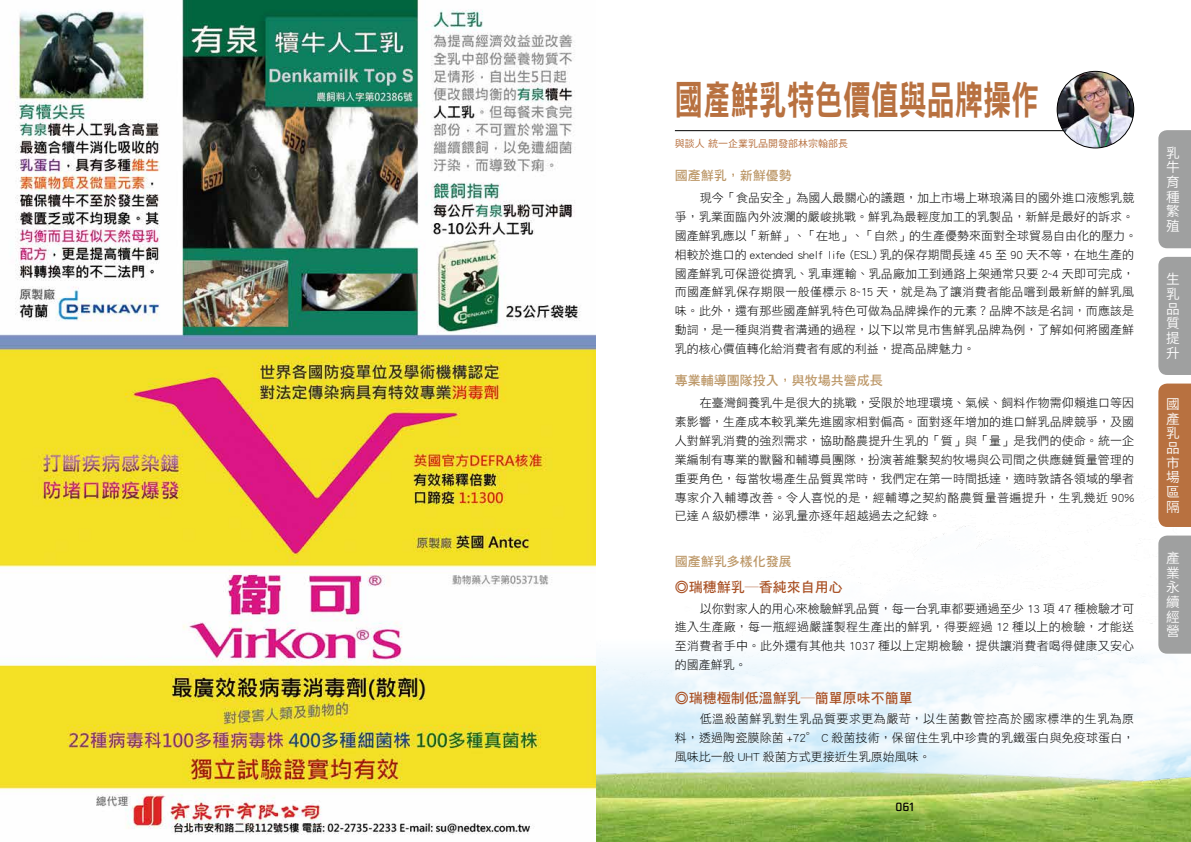
<style>
.page{position:relative;width:1191px;height:842px;background:#fff}
.page>*{position:absolute;margin:0;border:0;box-sizing:border-box;transform-origin:0 0}
.t1{font:40px "DF Hei Std W9";color:#b87140;scale:.7 1}
.t2{font:14px "DF Hei Std W7";color:#a95125}
.t3{font:600 13.6px/14.7px "Noto Sans CJ Ktc";color:#fff;text-align:justify}
.t4{font:13px "DF Hei Std W7";color:#bc9767}
.t5{font:500 13px "Downtempo";color:#000}
.t6{font:12px/18.8px "DF Hei Std W3";letter-spacing:.01em;color:#000;text-align:justify}
.t7{font:10px "DF Hei Std W5";color:#b87140}
</style>
<div class="page">
<img style="left:595px;top:480px;width:596px;height:288px">
<img style="left:595px;top:768px;width:596px;height:74px">
<hr style="left:675px;top:130px;width:426px;height:1px;background:#000">
<img style="left:0;top:0;width:595px;height:835px">
<img style="left:1057px;top:71px;width:76px;height:77px;border-radius:38px">
<div style="left:1056px;top:71px;width:78px;height:77px;border:1px solid #000;border-radius:50%"></div>
<div style="left:1158px;top:130px;width:33px;height:118px;background:#9fa0a0"></div>
<div style="left:1158px;top:257px;width:33px;height:118px;background:#9fa0a0"></div>
<div style="left:1158px;top:535px;width:33px;height:119px;background:#9fa0a0"></div>
<div style="left:1158px;top:384px;width:33px;height:143px;background:#b87140"></div>
<h1 class="t1" style="left:675px;top:78px;width:521px">國產鮮乳特色價值與品牌操作</h1>
<p class="t7" style="left:675px;top:138px;width:175px">與談人統一企業乳品開發部林宗翰部長</p>
<p class="t4" style="left:675px;top:168px;width:118px">國產鮮乳，新鮮優勢</p>
<p class="t6" style="left:675px;top:188px;width:464px;text-align:left;text-indent:25px">現今「食品安全」為國人最關心的議題，加上市場上琳琅滿目的國外進口液態乳競爭，乳業面臨內外波瀾的嚴峻挑戰。鮮乳為最輕度加工的乳製品，新鮮是最好的訴求。國產鮮乳應以「新鮮」、「在地」、「自然」的生產優勢來面對全球貿易自由化的壓力。相較於進口的 extended shelf life (ESL) 乳的保存期間長達 45 至 90 天不等，在地生產的國產鮮乳可保證從擠乳、乳車運輸、乳品廠加工到通路上架通常只要 2~4 天即可完成，而國產鮮乳保存期限一般僅標示 8~15 天，就是為了讓消費者能品嚐到最新鮮的鮮乳風味。此外，還有那些國產鮮乳特色可做為品牌操作的元素？品牌不該是名詞，而應該是動詞，是一種與消費者溝通的過程，以下以常見市售鮮乳品牌為例，了解如何將國產鮮乳的核心價值轉化給消費者有感的利益，提高品牌魅力。</p>
<p class="t4" style="left:675px;top:373px;width:209px">專業輔導團隊投入，與牧場共營成長</p>
<p class="t6" style="left:675px;top:394px;width:461px;text-indent:25px">在臺灣飼養乳牛是很大的挑戰，受限於地理環境、氣候、飼料作物需仰賴進口等因素影響，生產成本較乳業先進國家相對偏高。面對逐年增加的進口鮮乳品牌競爭，及國人對鮮乳消費的強烈需求，協助酪農提升生乳的「質」與「量」是我們的使命。統一企業編制有專業的獸醫和輔導員團隊，扮演著維繫契約牧場與公司間之供應鏈質量管理的重要角色，每當牧場產生品質異常時，我們定在第一時間抵達，適時敦請各領域的學者專家介入輔導改善。令人喜悅的是，經輔導之契約酪農質量普遍提升，生乳幾近 90%已達 A 級奶標準，泌乳量亦逐年超越過去之紀錄。</p>
<p class="t4" style="left:675px;top:554px;width:118px">國產鮮乳多樣化發展</p>
<p class="t2" style="left:675px;top:579px;width:169px">◎瑞穗鮮乳─香純來自用心</p>
<p class="t6" style="left:675px;top:599px;width:461px;text-indent:25px">以你對家人的用心來檢驗鮮乳品質，每一台乳車都要通過至少 13 項 47 種檢驗才可進入生產廠，每一瓶經過嚴謹製程生產出的鮮乳，得要經過 12 種以上的檢驗，才能送至消費者手中。此外還有其他共 1037 種以上定期檢驗，提供讓消費者喝得健康又安心的國產鮮乳。</p>
<p class="t2" style="left:675px;top:690px;width:239px">◎瑞穗極制低溫鮮乳─簡單原味不簡單</p>
<p class="t6" style="left:675px;top:709px;width:461px;text-indent:25px">低溫殺菌鮮乳對生乳品質要求更為嚴苛，以生菌數管控高於國家標準的生乳為原料，透過陶瓷膜除菌 +72° C 殺菌技術，保留住生乳中珍貴的乳鐵蛋白與免疫球蛋白，風味比一般 UHT 殺菌方式更接近生乳原始風味。</p>
<p class="t5" style="left:895px;top:800px;width:20px">061</p>
<p class="t3" style="left:1166px;top:146px;width:15px">乳牛育種繁殖</p>
<p class="t3" style="left:1166px;top:272px;width:15px">生乳品質提升</p>
<p class="t3" style="left:1166px;top:397px;width:15px">國產乳品市場區隔</p>
<p class="t3" style="left:1166px;top:551px;width:15px">產業永續經營</p>
</div>
